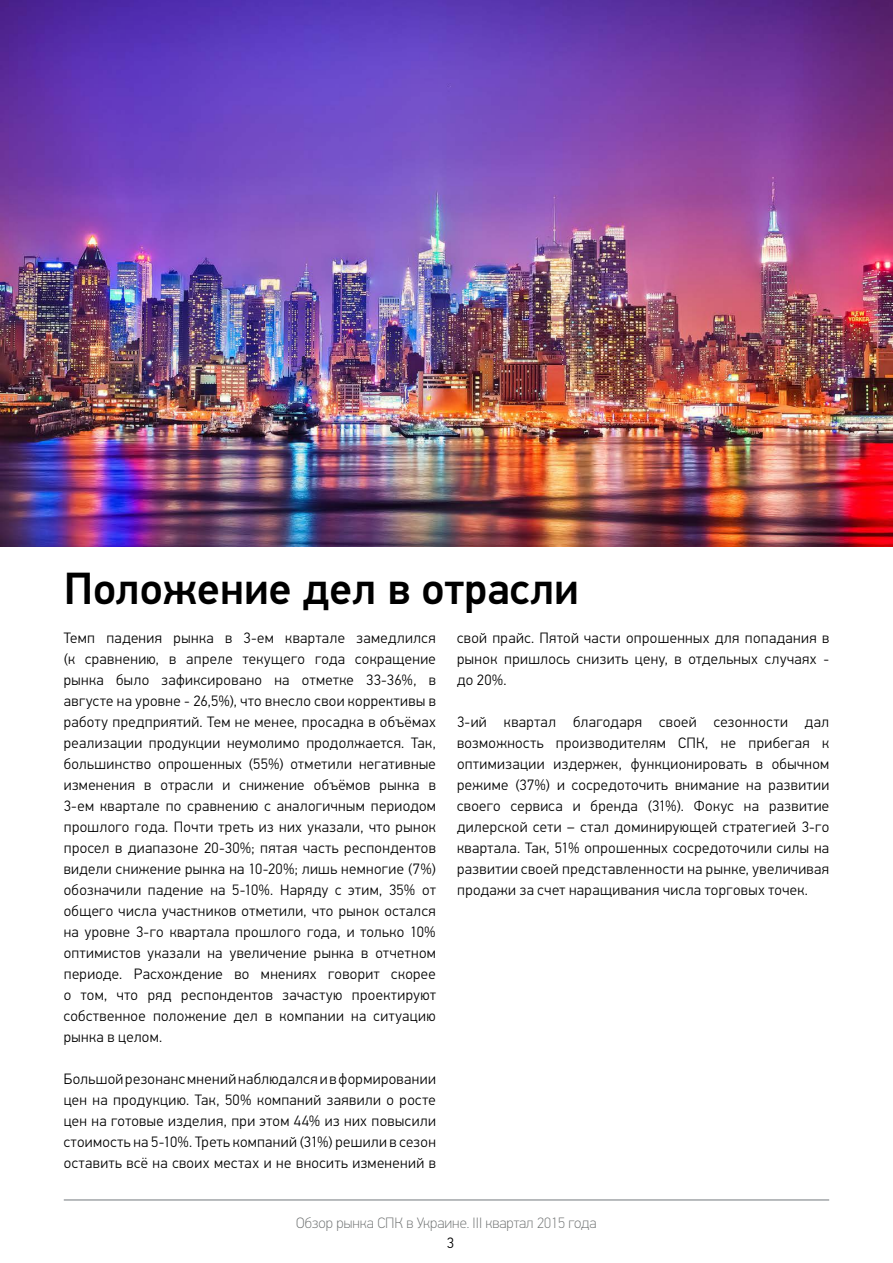
<style>
.page{position:relative;width:893px;height:1263px;background:#fff}
.page>*{position:absolute;margin:0;border:0;box-sizing:border-box;transform-origin:0 0}
.t1{font:500 45px "PF Din Text Pro";color:#000}
.t2{font:300 15px/21px "PF Din Text Pro";letter-spacing:.025em;color:#000;text-align:justify}
.t3{font:100 15px "PF Din Text Pro";color:#6b6e6e}
</style>
<div class="page">
<img style="left:0;top:0;width:893px;height:546px">
<hr style="left:64px;top:1199px;width:765px;height:2px;background:#a1a5a7">
<h1 class="t1" style="left:64px;top:561px;width:517px">Положение дел в отрасли</h1>
<p class="t2" style="left:64px;top:627px;width:374px">Темп падения рынка в 3-ем квартале замедлился (к сравнению, в апреле текущего года сокращение рынка было зафиксировано на отметке 33-36%, в августе на уровне - 26,5%), что внесло свои коррективы в работу предприятий. Тем не менее, просадка в объёмах реализации продукции неумолимо продолжается. Так, большинство опрошенных (55%) отметили негативные изменения в отрасли и снижение объёмов рынка в 3-ем квартале по сравнению с аналогичным периодом прошлого года. Почти треть из них указали, что рынок просел в диапазоне 20-30%; пятая часть респондентов видели снижение рынка на 10-20%; лишь немногие (7%) обозначили падение на 5-10%. Наряду с этим, 35% от общего числа участников отметили, что рынок остался на уровне 3-го квартала прошлого года, и только 10% оптимистов указали на увеличение рынка в отчетном периоде. Расхождение во мнениях говорит скорее о том, что ряд респондентов зачастую проектируют собственное положение дел в компании на ситуацию рынка в целом.</p>
<p class="t2" style="left:64px;top:1068px;width:374px">Большой резонанс мнений наблюдался и в формировании цен на продукцию. Так, 50% компаний заявили о росте цен на готовые изделия, при этом 44% из них повысили стоимость на 5-10%. Треть компаний (31%) решили в сезон оставить всё на своих местах и не вносить изменений в</p>
<p class="t2" style="left:457px;top:627px;width:374px">свой прайс. Пятой части опрошенных для попадания в рынок пришлось снизить цену, в отдельных случаях - до 20%.</p>
<p class="t2" style="left:457px;top:711px;width:374px">3-ий квартал благодаря своей сезонности дал возможность производителям СПК, не прибегая к оптимизации издержек, функционировать в обычном режиме (37%) и сосредоточить внимание на развитии своего сервиса и бренда (31%). Фокус на развитие дилерской сети – стал доминирующей стратегией 3-го квартала. Так, 51% опрошенных сосредоточили силы на развитии своей представленности на рынке, увеличивая продажи за счет наращивания числа торговых точек.</p>
<p class="t3" style="left:296px;top:1214px;width:302px">Обзор рынка СПК в Украине. III квартал 2015 года</p>
<p class="t2" style="left:447px;top:1232px;width:9px">3</p>
</div>
